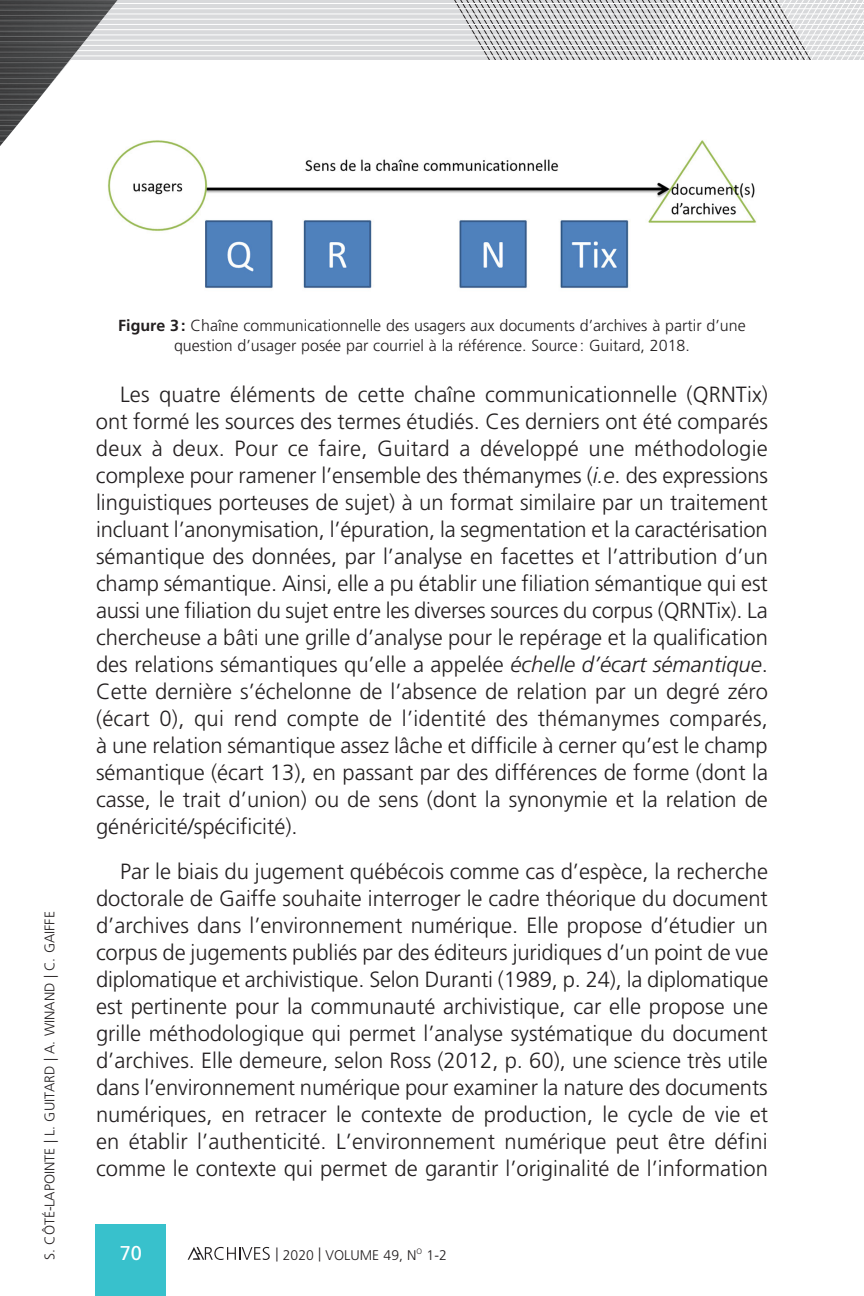
<style>
.page{position:relative;width:864px;height:1296px;background:#fff}
.page>*{position:absolute;margin:0;border:0;box-sizing:border-box;transform-origin:0 0}
.t1{font:300 22px/27px "Frutiger LT Std";color:#231f20;text-align:justify}
.t2{font:20px "Frutiger LT Std";color:#fff}
.t3{font:300 16px/20px "Frutiger LT Std";color:#231f20;text-align:center}
.t4{font:300 14px "Frutiger LT Std";color:#231f20}
.s1{font-weight:700}
.s2{font-style:italic}
</style>
<div class="page">
<svg style="left:220px;top:0;width:434px;height:60px;background:#ccccce"></svg>
<hr style="left:0;top:3px;width:864px;height:1px;background:#fff">
<hr style="left:0;top:8px;width:864px;height:1px;background:#fff">
<hr style="left:0;top:14px;width:864px;height:1px;background:#fff">
<hr style="left:0;top:19px;width:864px;height:1px;background:#fff">
<hr style="left:0;top:24px;width:864px;height:1px;background:#fff">
<hr style="left:0;top:29px;width:864px;height:1px;background:#fff">
<hr style="left:0;top:34px;width:864px;height:1px;background:#fff">
<hr style="left:0;top:40px;width:864px;height:1px;background:#fff">
<hr style="left:0;top:45px;width:864px;height:1px;background:#fff">
<hr style="left:0;top:50px;width:864px;height:1px;background:#fff">
<hr style="left:0;top:55px;width:864px;height:1px;background:#fff">
<svg style="left:755px;top:0;width:109px;height:60px"></svg>
<svg style="left:0;top:1px;width:220px;height:145px"></svg>
<hr style="left:0;top:5px;width:220px;height:1px;background:#fff">
<hr style="left:0;top:10px;width:220px;height:1px;background:#fff">
<hr style="left:0;top:15px;width:220px;height:1px;background:#fff">
<hr style="left:0;top:20px;width:220px;height:1px;background:#fff">
<hr style="left:0;top:26px;width:220px;height:1px;background:#fff">
<hr style="left:0;top:31px;width:220px;height:1px;background:#fff">
<hr style="left:0;top:36px;width:220px;height:1px;background:#fff">
<hr style="left:0;top:41px;width:220px;height:1px;background:#fff">
<hr style="left:0;top:46px;width:220px;height:1px;background:#fff">
<hr style="left:0;top:52px;width:220px;height:1px;background:#fff">
<hr style="left:0;top:57px;width:220px;height:1px;background:#fff">
<hr style="left:0;top:62px;width:220px;height:1px;background:#fff">
<hr style="left:0;top:67px;width:220px;height:1px;background:#fff">
<hr style="left:0;top:73px;width:220px;height:1px;background:#fff">
<hr style="left:0;top:78px;width:220px;height:1px;background:#fff">
<hr style="left:0;top:83px;width:220px;height:1px;background:#fff">
<hr style="left:0;top:88px;width:220px;height:1px;background:#fff">
<hr style="left:0;top:94px;width:220px;height:1px;background:#fff">
<hr style="left:0;top:99px;width:220px;height:1px;background:#fff">
<hr style="left:0;top:104px;width:220px;height:1px;background:#fff">
<hr style="left:0;top:109px;width:220px;height:1px;background:#fff">
<hr style="left:0;top:115px;width:220px;height:1px;background:#fff">
<hr style="left:0;top:120px;width:220px;height:1px;background:#fff">
<hr style="left:0;top:125px;width:220px;height:1px;background:#fff">
<hr style="left:0;top:130px;width:220px;height:1px;background:#fff">
<hr style="left:0;top:136px;width:220px;height:1px;background:#fff">
<hr style="left:0;top:141px;width:220px;height:1px;background:#fff">
<div style="left:96px;top:1224px;width:70px;height:72px;background:#38c1cc"></div>
<svg style="left:188px;top:1247px;width:82px;height:13px"></svg>
<img style="left:107px;top:132px;width:649px;height:157px">
<p class="t4" style="left:42px;top:1260px;width:350px;rotate:-90deg">S. CÔTÉ-LAPOINTE | L. GUITARD | A. WINAND | C. GAIFFE</p>
<p class="t3" style="left:118px;top:315px;width:629px"><span class="s1">Figure 3:</span> Chaîne communicationnelle des usagers aux documents d’archives à partir d’une question d’usager posée par courriel à la référence. Source: Guitard, 2018.</p>
<p class="t1" style="left:96px;top:381px;width:674px;text-indent:24px">Les quatre éléments de cette chaîne communicationnelle (QRNTix) ont formé les sources des termes étudiés. Ces derniers ont été comparés deux à deux. Pour ce faire, Guitard a développé une méthodologie complexe pour ramener l’ensemble des thémanymes (<span class="s2">i.e</span>. des expressions linguistiques porteuses de sujet) à un format similaire par un traitement incluant l’anonymisation, l’épuration, la segmentation et la caractérisation sémantique des données, par l’analyse en facettes et l’attribution d’un champ sémantique. Ainsi, elle a pu établir une filiation sémantique qui est aussi une filiation du sujet entre les diverses sources du corpus (QRNTix). La chercheuse a bâti une grille d’analyse pour le repérage et la qualification des relations sémantiques qu’elle a appelée <span class="s2">échelle d’écart sémantique</span>.<br>Cette dernière s’échelonne de l’absence de relation par un degré zéro (écart 0), qui rend compte de l’identité des thémanymes comparés, à une relation sémantique assez lâche et difficile à cerner qu’est le champ sémantique (écart 13), en passant par des différences de forme (dont la casse, le trait d’union) ou de sens (dont la synonymie et la relation de généricité/spécificité).</p>
<p class="t1" style="left:96px;top:858px;width:674px;text-indent:24px">Par le biais du jugement québécois comme cas d’espèce, la recherche doctorale de Gaiffe souhaite interroger le cadre théorique du document d’archives dans l’environnement numérique. Elle propose d’étudier un corpus de jugements publiés par des éditeurs juridiques d’un point de vue diplomatique et archivistique. Selon Duranti (1989, p. 24), la diplomatique est pertinente pour la communauté archivistique, car elle propose une grille méthodologique qui permet l’analyse systématique du document d’archives. Elle demeure, selon Ross (2012, p. 60), une science très utile dans l’environnement numérique pour examiner la nature des documents numériques, en retracer le contexte de production, le cycle de vie et en établir l’authenticité. L’environnement numérique peut être défini comme le contexte qui permet de garantir l’originalité de l’information</p>
<p class="t2" style="left:120px;top:1241px;width:24px">70</p>
<p class="t4" style="left:275px;top:1247px;width:173px">| 2020 | VOLUME 49, N<sup>O</sup> 1-2</p>
</div>
